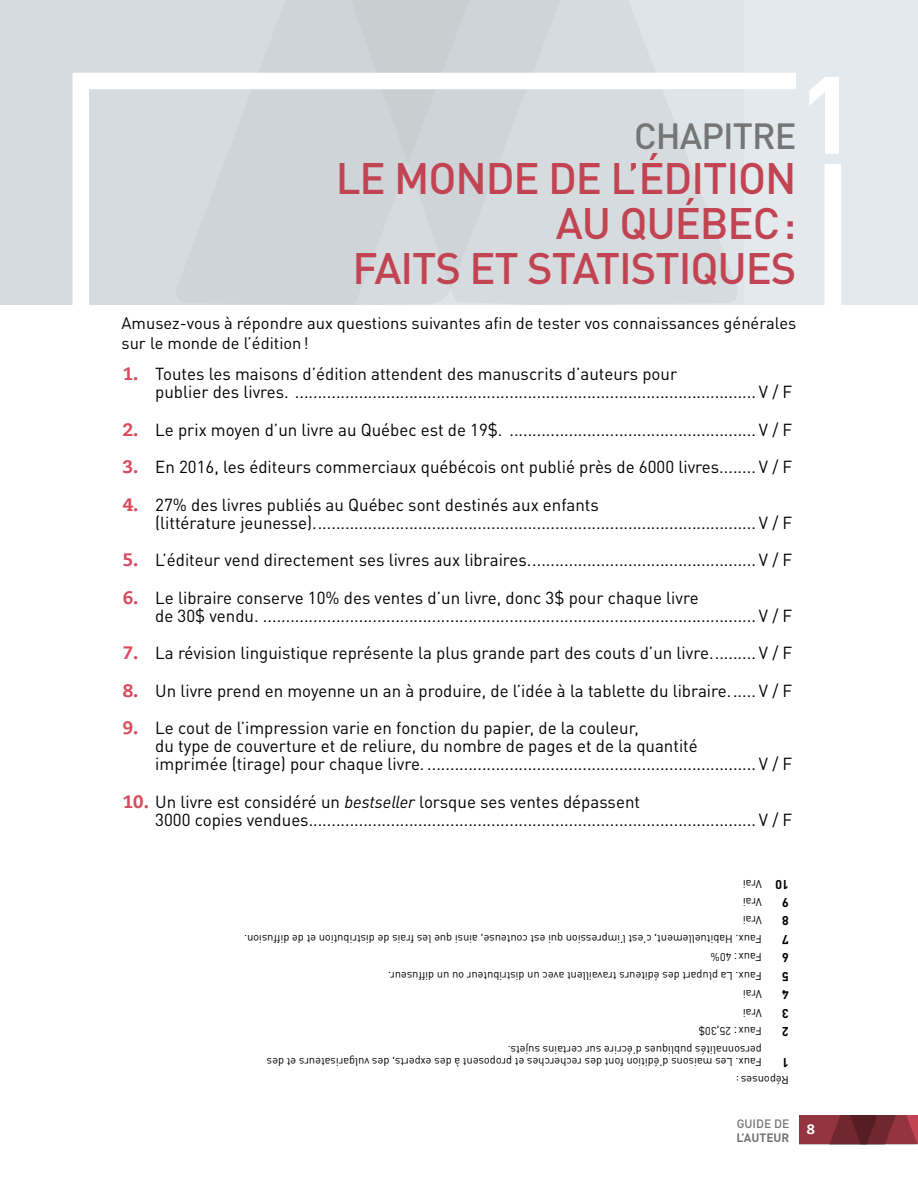
<style>
.page{position:relative;width:918px;height:1188px;background:#fff}
.page>*{position:absolute;margin:0;border:0;box-sizing:border-box;transform-origin:0 0}
.t1{font:700 108px "DIN Offc";color:#fff}
.t2{font:500 43.5px/45px "DIN Offc";letter-spacing:-.025em;color:#c24452;text-align:right}
.t3{font:500 36px "DIN Offc";letter-spacing:-.025em;color:#747574}
.t4{font:17.25px/18px "DIN Offc";color:#000}
.t5{font:16.5px/19.8px "DIN Offc";color:#000}
.t6{font:800 13.5px "Caecilia LT Std";color:#fff}
.t7{font:700 12.75px "DIN Offc";color:#000}
.t8{font:700 12px "DIN Offc";color:#747574}
.t9{font:500 12px "DIN Offc";color:#747574}
.t10{font:11.25px/18.5px "DIN Offc";color:#000}
.t11{font:11.1px "DIN Offc";color:#000}
.s1{font-family:"Caecilia LT Std";font-weight:800;font-size:18px;color:#d84a5c}
.s2{font-style:italic}
.s3{font-family:"Arial"}
</style>
<div class="page">
<svg style="left:799px;top:1116px;width:119px;height:28px"></svg>
<div style="left:0;top:0;width:918px;height:305px;background:#e3e9ec"></div>
<div style="left:0;top:0;width:175px;height:305px;background:#d5dbde"></div>
<svg style="left:594px;top:0;width:144px;height:304px;fill:#d5dbde"></svg>
<div style="left:175px;top:0;width:419px;height:305px;background:#ced4d7"></div>
<div style="left:73px;top:73px;width:768px;height:268px;border:16px solid #fff"></div>
<div style="left:796px;top:71px;width:61px;height:93px;background:#e3e9ec"></div>
<h3 class="t3" style="left:634px;top:113px;width:164px">CHAPITRE</h3>
<h2 class="t2" style="left:336px;top:154px;width:462px">LE MONDE DE L’ÉDITION<br>AU QUÉBEC:<br>FAITS ET STATISTIQUES</h2>
<p class="t5" style="left:122px;top:313px;width:676px">Amusez-vous à répondre aux questions suivantes afin de tester vos connaissances générales sur le monde de l’édition!</p>
<p class="t4" style="left:155px;top:364px;width:639px;text-indent:-32px"><span class="s1">1.</span> Toutes les maisons d’édition attendent des manuscrits d’auteurs pour<br>publier des livres. ..................................................................................................... V / F</p>
<p class="t4" style="left:123px;top:420px;width:671px"><span class="s1">2.</span> Le prix moyen d’un livre au Québec est de 19$. ...................................................... V / F</p>
<p class="t4" style="left:123px;top:457px;width:671px"><span class="s1">3.</span> En 2016, les éditeurs commerciaux québécois ont publié près de 6000 livres........ V / F</p>
<p class="t4" style="left:155px;top:495px;width:639px;text-indent:-32px"><span class="s1">4.</span> 27% des livres publiés au Québec sont destinés aux enfants<br>(littérature jeunesse)................................................................................................. V / F</p>
<p class="t4" style="left:123px;top:550px;width:671px"><span class="s1">5.</span> L’éditeur vend directement ses livres aux libraires.................................................. V / F</p>
<p class="t4" style="left:155px;top:588px;width:639px;text-indent:-32px"><span class="s1">6.</span> Le libraire conserve 10% des ventes d’un livre, donc 3$ pour chaque livre<br>de 30$ vendu. ............................................................................................................ V / F</p>
<p class="t4" style="left:123px;top:643px;width:671px"><span class="s1">7.</span> La révision linguistique représente la plus grande part des couts d’un livre.......... V / F</p>
<p class="t4" style="left:123px;top:681px;width:671px"><span class="s1">8.</span> Un livre prend en moyenne un an à produire, de l’idée à la tablette du libraire...... V / F</p>
<p class="t4" style="left:155px;top:718px;width:639px;text-indent:-32px"><span class="s1">9.</span> Le cout de l’impression varie en fonction du papier, de la couleur,<br>du type de couverture et de reliure, du nombre de pages et de la quantité<br>imprimée (tirage) pour chaque livre. ........................................................................ V / F</p>
<p class="t4" style="left:155px;top:792px;width:639px;text-indent:-32px"><span class="s1">10.</span> Un livre est considéré un <span class="s2">bestseller</span> lorsque ses ventes dépassent<br>3000 copies vendues.................................................................................................. V / F</p>
<h1 class="t1" style="left:798px;top:44px;width:60px">1</h1>
<p class="t10" style="left:762px;top:893px;width:20px;rotate:-180deg">Vrai</p>
<p class="t7" style="left:789px;top:892px;width:15px;rotate:-180deg">10</p>
<p class="t10" style="left:762px;top:912px;width:20px;rotate:-180deg">Vrai</p>
<p class="t7" style="left:789px;top:911px;width:8px;rotate:-180deg">9</p>
<p class="t10" style="left:762px;top:930px;width:20px;rotate:-180deg">Vrai</p>
<p class="t7" style="left:789px;top:929px;width:8px;rotate:-180deg">8</p>
<p class="t10" style="left:762px;top:948px;width:519px;rotate:-180deg">Faux. Habituellement, c’est l’impression qui est couteuse, ainsi que les frais de distribution et de diffusion.</p>
<p class="t7" style="left:789px;top:948px;width:8px;rotate:-180deg">7</p>
<p class="t10" style="left:762px;top:967px;width:53px;rotate:-180deg">Faux<span class="s3">:</span> 40%</p>
<p class="t7" style="left:789px;top:966px;width:8px;rotate:-180deg">6</p>
<p class="t10" style="left:762px;top:985px;width:375px;rotate:-180deg">Faux. La plupart des éditeurs travaillent avec un distributeur ou un diffuseur.</p>
<p class="t7" style="left:789px;top:985px;width:8px;rotate:-180deg">5</p>
<p class="t10" style="left:762px;top:1004px;width:20px;rotate:-180deg">Vrai</p>
<p class="t7" style="left:789px;top:1003px;width:8px;rotate:-180deg">4</p>
<p class="t10" style="left:762px;top:1022px;width:20px;rotate:-180deg">Vrai</p>
<p class="t7" style="left:789px;top:1022px;width:8px;rotate:-180deg">3</p>
<p class="t10" style="left:762px;top:1059px;width:256px;rotate:-180deg">personnalités publiques d’écrire sur certains sujets.<br>Faux<span class="s3">:</span> 25,30$</p>
<p class="t7" style="left:789px;top:1040px;width:8px;rotate:-180deg">2</p>
<p class="t10" style="left:762px;top:1071px;width:497px;rotate:-180deg">Faux. Les maisons d’édition font des recherches et proposent à des experts, des vulgarisateurs et des</p>
<p class="t7" style="left:789px;top:1071px;width:8px;rotate:-180deg">1</p>
<p class="t11" style="left:789px;top:1087px;width:54px;rotate:-180deg">Réponses:</p>
<p class="t9" style="left:737px;top:1116px;width:54px">GUIDE DE</p>
<p class="t8" style="left:736px;top:1130px;width:55px">L’AUTEUR</p>
<p class="t6" style="left:807px;top:1121px;width:9px">8</p>
</div>
